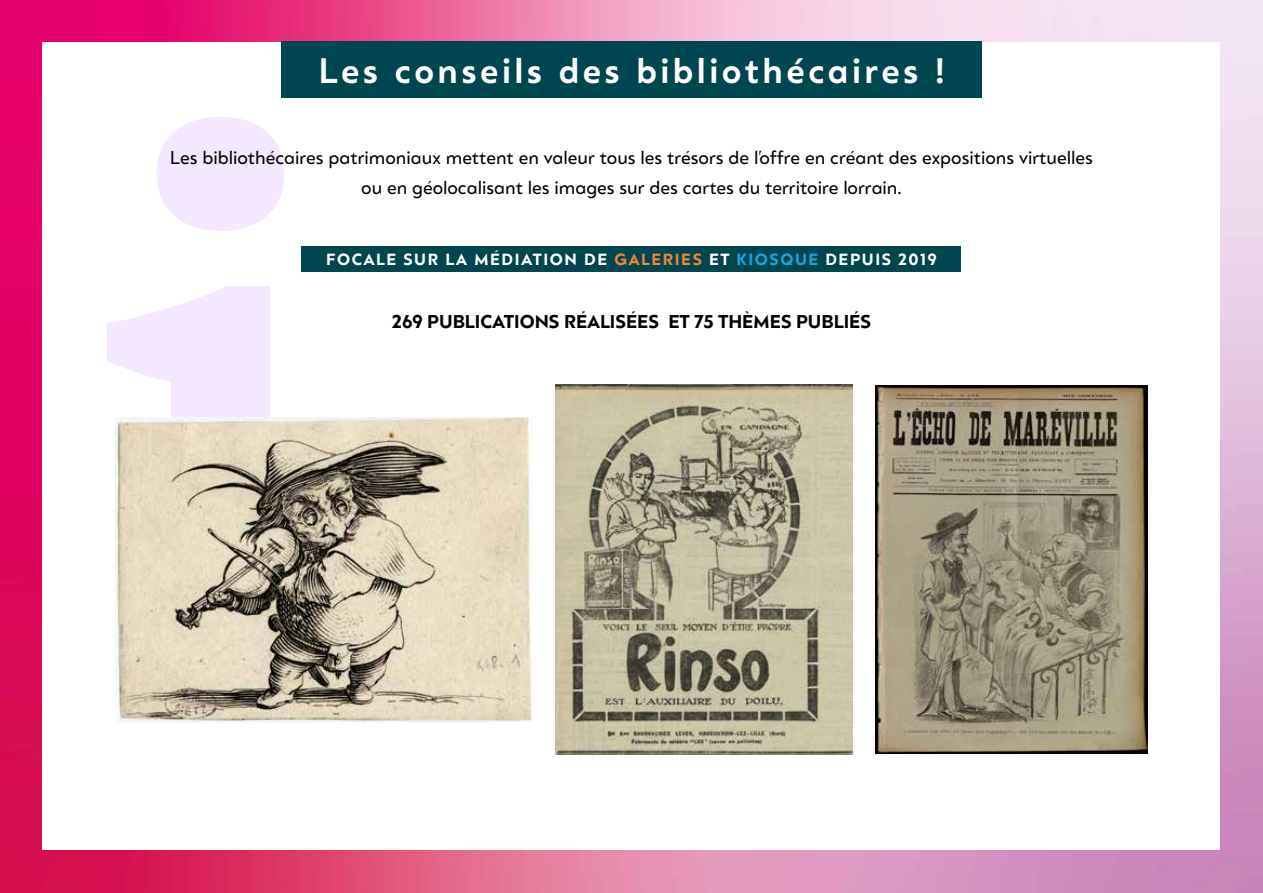
<style>
.page{position:relative;width:1263px;height:893px;background:#fff}
.page>*{position:absolute;margin:0;border:0;box-sizing:border-box;transform-origin:0 0}
.t1{font:600 34.35px "Grava";letter-spacing:.1em;color:#fff}
.t2{font:18px/30px "Grava Display";color:#000;text-align:center}
.t3{font:700 18px "Grava Display";color:#000}
.t4{font:700 15.75px "Grava Display";letter-spacing:.1em;color:#fff}
.s1{color:#f18532}
.s2{color:#1ba2dd}
</style>
<div class="page">
<img style="left:0;top:0;width:1263px;height:893px">
<div style="left:43px;top:43px;width:1177px;height:807px;background:#fff"></div>
<svg style="left:107px;top:117px;width:214px;height:549px"></svg>
<div style="left:281px;top:41px;width:701px;height:57px;background:#004650"></div>
<div style="left:302px;top:246px;width:659px;height:25px;background:#004650"></div>
<img style="left:875px;top:385px;width:272px;height:369px">
<img style="left:116px;top:417px;width:416px;height:305px">
<img style="left:555px;top:385px;width:297px;height:369px">
<h1 class="t1" style="left:318px;top:49px;width:628px">Les conseils des bibliothécaires !</h1>
<p class="t2" style="left:170px;top:143px;width:924px">Les bibliothécaires patrimoniaux mettent en valeur tous les trésors de l’offre en créant des expositions virtuelles ou en géolocalisant les images sur des cartes du territoire lorrain.</p>
<p class="t4" style="left:326px;top:249px;width:612px">FOCALE SUR LA MÉDIATION DE <span class="s1">GALERIES</span> ET <span class="s2">KIOSQUE</span> DEPUIS 2019</p>
<p class="t3" style="left:392px;top:310px;width:481px">269 PUBLICATIONS RÉALISÉES ET 75 THÈMES PUBLIÉS</p>
</div>
